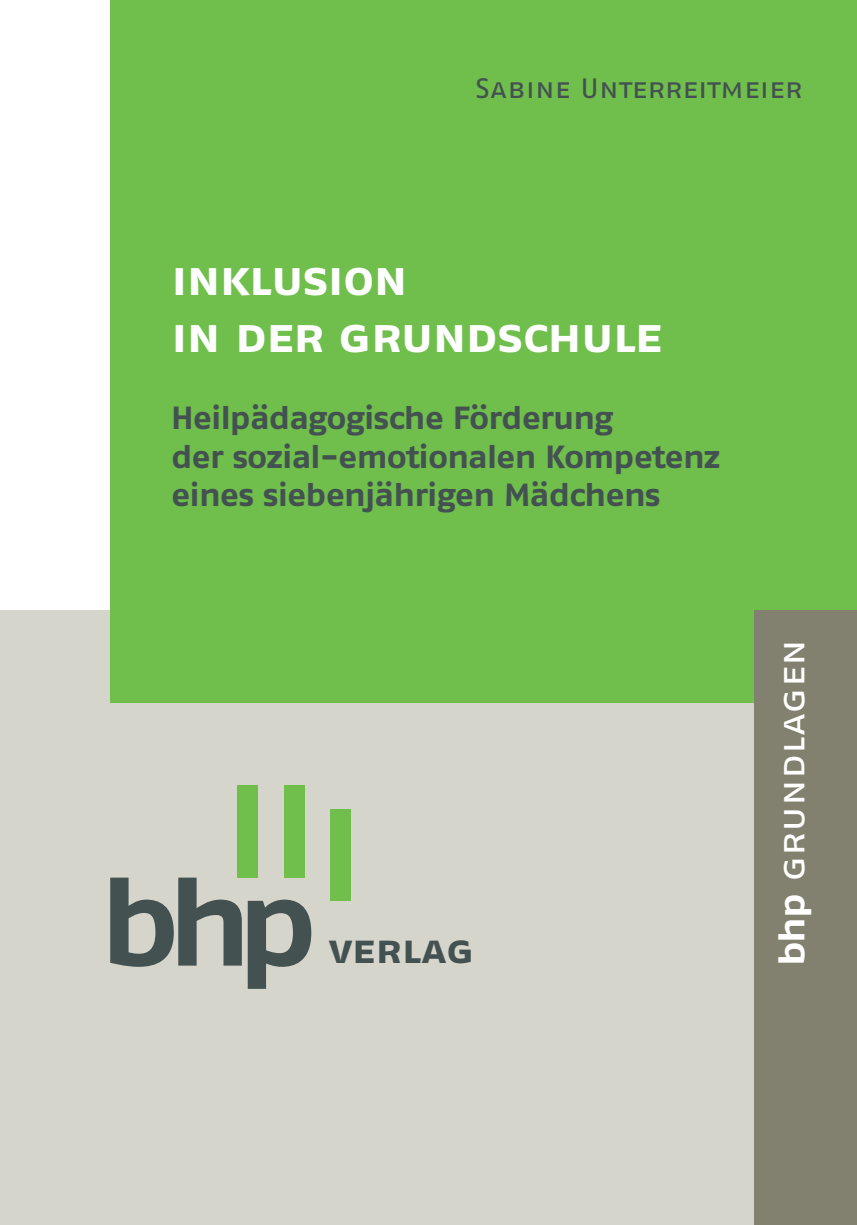
<style>
.page{position:relative;width:857px;height:1225px;background:#fff}
.page>*{position:absolute;margin:0;border:0;box-sizing:border-box;transform-origin:0 0}
.t1{font:48px/57.6px "Fago Ex Bold Caps";letter-spacing:-.03em;color:#fff}
.t2{font:39.8px "Fago Ex Bold Tf Caps";color:#435151}
.t3{font:36.2px "Fago Ex Regular Caps";color:#fff}
.t4{font:700 32px/38.4px "Fago Ex";letter-spacing:-.03em;color:#435151}
.t5{font:28px "Fago Ex Regular Caps";color:#435151}
.s1{font-family:"Fago Ex";font-weight:700}
</style>
<div class="page">
<div style="left:0;top:610px;width:849px;height:615px;background:#d6d5cc"></div>
<div style="left:110px;top:0;width:747px;height:702px;background:#70bf4c"></div>
<div style="left:754px;top:610px;width:103px;height:615px;background:#82806e"></div>
<div style="left:237px;top:785px;width:21px;height:92px;background:#70bf4c"></div>
<div style="left:284px;top:785px;width:21px;height:92px;background:#70bf4c"></div>
<div style="left:330px;top:809px;width:21px;height:92px;background:#70bf4c"></div>
<svg style="left:110px;top:877px;width:132px;height:90px"></svg>
<svg style="left:248px;top:899px;width:63px;height:89px"></svg>
<p class="t5" style="left:475px;top:71px;width:329px">Sabine Unterreitmeier</p>
<h1 class="t1" style="left:171px;top:248px;width:493px">inklusion<br>in der grundschule</h1>
<p class="t4" style="left:171px;top:398px;width:551px">Heilpädagogische Förderung<br>der sozial-emotionalen Kompetenz eines siebenjährigen Mädchens</p>
<p class="t2" style="left:329px;top:925px;width:147px">verlag</p>
<p class="t3" style="left:770px;top:966px;width:328px;rotate:-90deg"><span class="s1">bhp</span> grundlagen</p>
</div>
